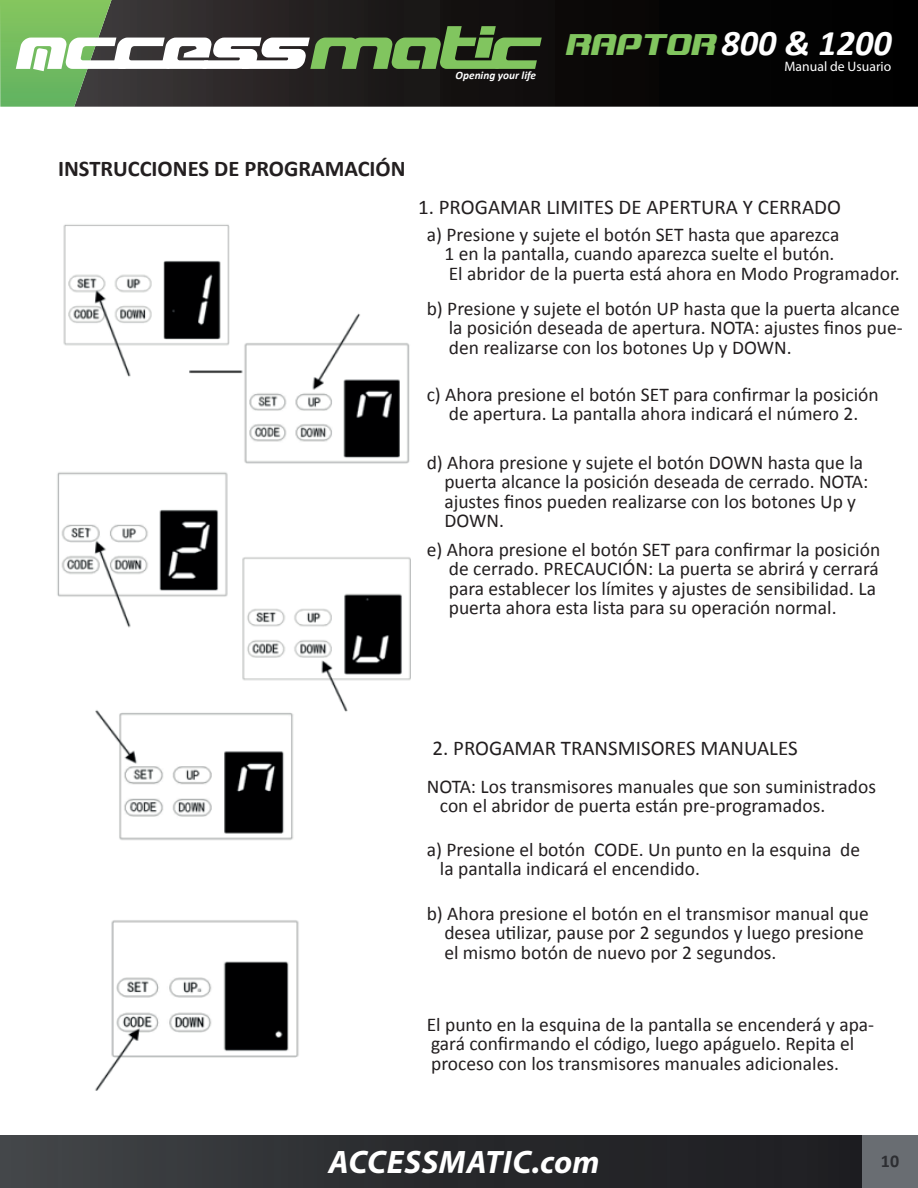
<style>
.page{position:relative;width:918px;height:1188px;background:#fff}
.page>*{position:absolute;margin:0;border:0;box-sizing:border-box;transform-origin:0 0}
.t1{font:italic 700 36.15px "Calibri";color:#fff}
.t2{font:italic 700 32.55px "Myriad Pro";letter-spacing:.02em;color:#fff}
.t3{font:700 22.5px "Calibri";color:#231f20}
.t4{font:21px "Calibri";color:#231f20}
.t5{font:19.5px/19.5px "Calibri";color:#231f20}
.t6{font:700 18px "Calibri";color:#2d2e32}
.t7{font:13.65px "Myriad Pro";color:#fff}
.t8{font:italic 700 11.25px "Calibri";color:#fff}
.s1{font-family:"Blaster";font-weight:400;color:#81c55f}
</style>
<div class="page">
<svg style="left:111px;top:0;width:807px;height:107px;background:#11100f"></svg>
<div style="left:0;top:1136px;width:918px;height:52px;background:linear-gradient(to right,#3f4245,#18171b)"></div>
<svg style="left:0;top:0;width:111px;height:107px;background:#6ca85b"></svg>
<svg style="left:16px;top:26px;width:526px;height:45px"></svg>
<div style="left:863px;top:1136px;width:55px;height:52px;background:#696d72"></div>
<img style="left:57px;top:224px;width:353px;height:616px">
<img style="left:95px;top:920px;width:204px;height:171px">
<p class="t8" style="left:456px;top:69px;width:82px">Opening your life</p>
<h1 class="t1" style="left:565px;top:20px;width:329px"><span class="s1">RAPTOR</span> 800 &amp; 1200</h1>
<p class="t7" style="left:785px;top:58px;width:108px">Manual de Usuario</p>
<p class="t3" style="left:58px;top:154px;width:349px">INSTRUCCIONES DE PROGRAMACIÓN</p>
<p class="t4" style="left:418px;top:194px;width:424px">1. PROGAMAR LIMITES DE APERTURA Y CERRADO</p>
<p class="t5" style="left:444px;top:225px;width:457px;text-indent:-18px">a) Presione y sujete el botón SET hasta que aparezca<br>1 en la pantalla, cuando aparezca suelte el butón.<br>El abridor de la puerta está ahora en Modo Programador.</p>
<p class="t5" style="left:449px;top:299px;width:456px;text-indent:-22px">b) Presione y sujete el botón UP hasta que la puerta alcance la posición deseada de apertura. NOTA: ajustes finos pue&shy;den realizarse con los botones Up y DOWN.</p>
<p class="t5" style="left:427px;top:385px;width:454px;text-align:center">c) Ahora presione el botón SET para confirmar la posición de apertura. La pantalla ahora indicará el número 2.</p>
<p class="t5" style="left:444px;top:453px;width:426px;text-indent:-18px">d) Ahora presione y sujete el botón DOWN hasta que la puerta alcance la posición deseada de cerrado. NOTA: ajustes finos pueden realizarse con los botones Up y DOWN.</p>
<p class="t5" style="left:449px;top:540px;width:433px;text-indent:-22px">e) Ahora presione el botón SET para confirmar la posición de cerrado. PRECAUCIÓN: La puerta se abrirá y cerrará para establecer los límites y ajustes de sensibilidad. La puerta ahora esta lista para su operación normal.</p>
<p class="t4" style="left:433px;top:735px;width:367px">2. PROGAMAR TRANSMISORES MANUALES</p>
<p class="t5" style="left:440px;top:777px;width:438px;text-indent:-13px">NOTA: Los transmisores manuales que son suministrados con el abridor de puerta están pre-programados.</p>
<p class="t5" style="left:440px;top:840px;width:422px;text-indent:-13px">a) Presione el botón CODE. Un punto en la esquina de la pantalla indicará el encendido.</p>
<p class="t5" style="left:444px;top:904px;width:426px;text-indent:-18px">b) Ahora presione el botón en el transmisor manual que desea utilizar, pause por 2 segundos y luego presione el mismo botón de nuevo por 2 segundos.</p>
<p class="t5" style="left:427px;top:1015px;width:449px">El punto en la esquina de la pantalla se encenderá y apa&shy;gará confirmando el código, luego apáguelo. Repita el proceso con los transmisores manuales adicionales.</p>
<h2 class="t2" style="left:329px;top:1141px;width:272px">ACCESSMATIC.com</h2>
<p class="t6" style="left:881px;top:1150px;width:20px">10</p>
</div>
